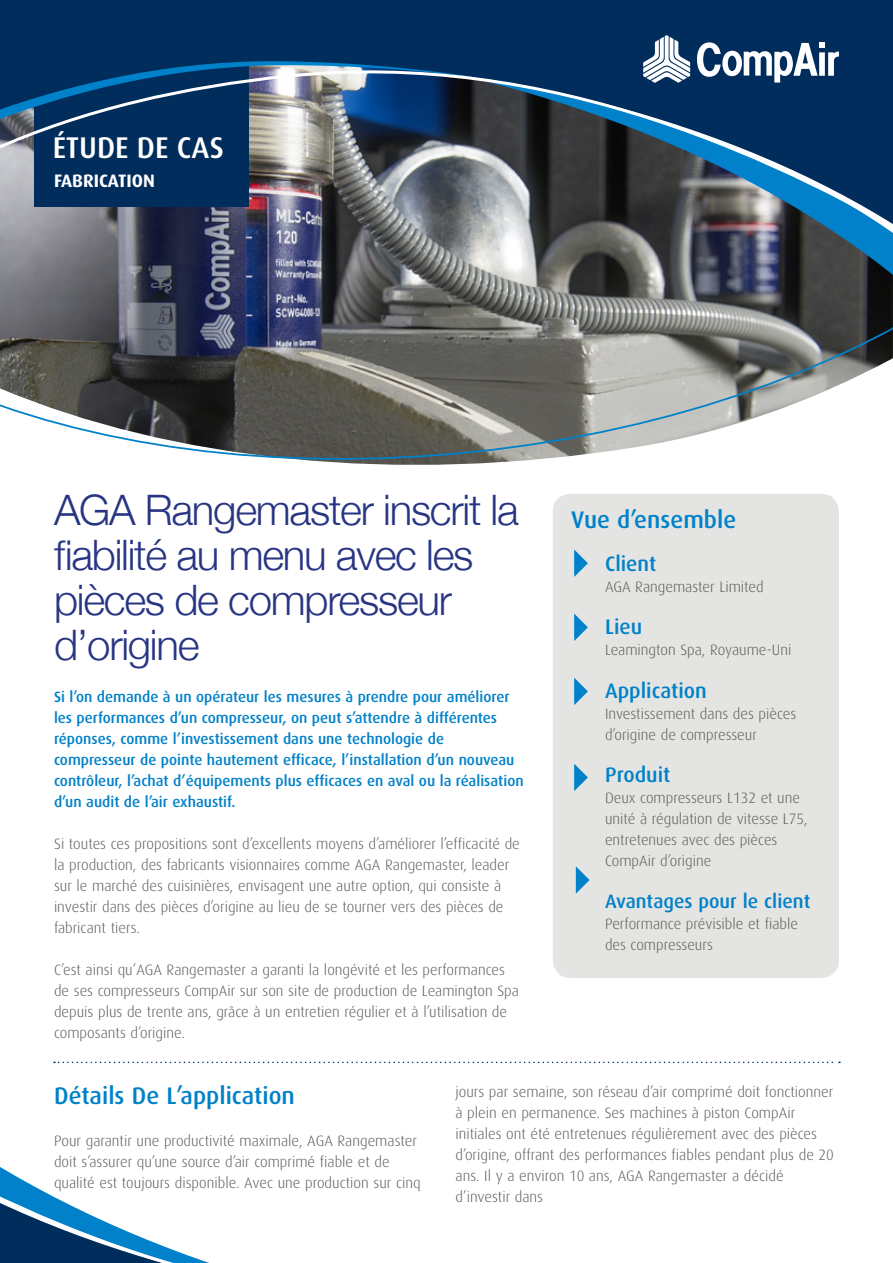
<style>
.page{position:relative;width:893px;height:1263px;background:#fff}
.page>*{position:absolute;margin:0;border:0;box-sizing:border-box;transform-origin:0 0}
.t1{font:300 42px/45px "Helvetica Neue";letter-spacing:-.03em;color:#283583}
.t2{font:500 30px "Dax";color:#fff}
.t3{font:500 24px "Dax";color:#0081c9}
.t4{font:500 21px "Dax";color:#0081c9}
.t5{font:500 19.5px "Dax";color:#0081c9}
.t6{font:700 18px "Dax";color:#fff}
.t7{font:300 15px/21px "Dax";color:#575756}
.t8{font:500 15px/21px "Dax";color:#0081c9}
</style>
<div class="page">
<svg style="left:0;top:289px;width:893px;height:207px"></svg>
<svg style="left:0;top:263px;width:893px;height:26px;background:#5b5e68"></svg>
<img style="left:0;top:0;width:893px;height:263px">
<svg style="left:697px;top:42px;width:142px;height:41px"></svg>
<svg style="left:643px;top:35px;width:47px;height:48px"></svg>
<svg style="left:0;top:1167px;width:209px;height:96px"></svg>
<div style="left:553px;top:494px;width:286px;height:484px;background:#e4e4e3;border-radius:18px"></div>
<svg style="left:574px;top:549px;width:14px;height:28px"></svg>
<svg style="left:574px;top:614px;width:14px;height:27px"></svg>
<svg style="left:574px;top:678px;width:14px;height:27px"></svg>
<svg style="left:574px;top:764px;width:14px;height:27px"></svg>
<svg style="left:576px;top:866px;width:14px;height:28px"></svg>
<svg style="left:54px;top:1061px;width:786px;height:2px"></svg>
<h2 class="t2" style="left:53px;top:131px;width:173px">ÉTUDE DE CAS</h2>
<p class="t6" style="left:54px;top:171px;width:102px">FABRICATION</p>
<h1 class="t1" style="left:54px;top:484px;width:466px">AGA Rangemaster inscrit la fiabilité au menu avec les pièces de compresseur d’origine</h1>
<p class="t8" style="left:54px;top:686px;width:471px">Si l’on demande à un opérateur les mesures à prendre pour améliorer les performances d’un compresseur, on peut s’attendre à différentes réponses, comme l’investissement dans une technologie de compresseur de pointe hautement efficace, l’installation d’un nouveau contrôleur, l’achat d’équipements plus efficaces en aval ou la réalisation d’un audit de l’air exhaustif.</p>
<p class="t7" style="left:54px;top:833px;width:467px">Si toutes ces propositions sont d’excellents moyens d’améliorer l’efficacité de la production, des fabricants visionnaires comme AGA Rangemaster, leader sur le marché des cuisinières, envisagent une autre option, qui consiste à investir dans des pièces d’origine au lieu de se tourner vers des pièces de fabricant tiers.</p>
<p class="t7" style="left:54px;top:959px;width:466px">C’est ainsi qu’AGA Rangemaster a garanti la longévité et les performances de ses compresseurs CompAir sur son site de production de Leamington Spa depuis plus de trente ans, grâce à un entretien régulier et à l’utilisation de composants d’origine.</p>
<h3 class="t3" style="left:571px;top:506px;width:167px">Vue d’ensemble</h3>
<h3 class="t4" style="left:605px;top:552px;width:53px">Client</h3>
<p class="t7" style="left:605px;top:577px;width:160px">AGA Rangemaster Limited</p>
<h3 class="t4" style="left:605px;top:615px;width:39px">Lieu</h3>
<p class="t7" style="left:605px;top:640px;width:188px">Leamington Spa, Royaume-Uni</p>
<h3 class="t4" style="left:605px;top:679px;width:103px">Application</h3>
<p class="t7" style="left:605px;top:703px;width:193px">Investissement dans des pièces d’origine de compresseur</p>
<h3 class="t4" style="left:605px;top:763px;width:67px">Produit</h3>
<p class="t7" style="left:605px;top:787px;width:204px">Deux compresseurs L132 et une unité à régulation de vitesse L75, entretenues avec des pièces<br>CompAir d’origine</p>
<h3 class="t5" style="left:605px;top:890px;width:207px">Avantages pour le client</h3>
<p class="t7" style="left:605px;top:914px;width:195px">Performance prévisible et fiable des compresseurs</p>
<h3 class="t3" style="left:54px;top:1082px;width:242px">Détails De L’application</h3>
<p class="t7" style="left:54px;top:1131px;width:368px">Pour garantir une productivité maximale, AGA Rangemaster doit s’assurer qu’une source d’air comprimé fiable et de qualité est toujours disponible. Avec une production sur cinq</p>
<p class="t7" style="left:455px;top:1081px;width:380px">jours par semaine, son réseau d’air comprimé doit fonctionner à plein en permanence. Ses machines à piston CompAir initiales ont été entretenues régulièrement avec des pièces d’origine, offrant des performances fiables pendant plus de 20 ans. Il y a environ 10 ans, AGA Rangemaster a décidé d’investir dans</p>
</div>
